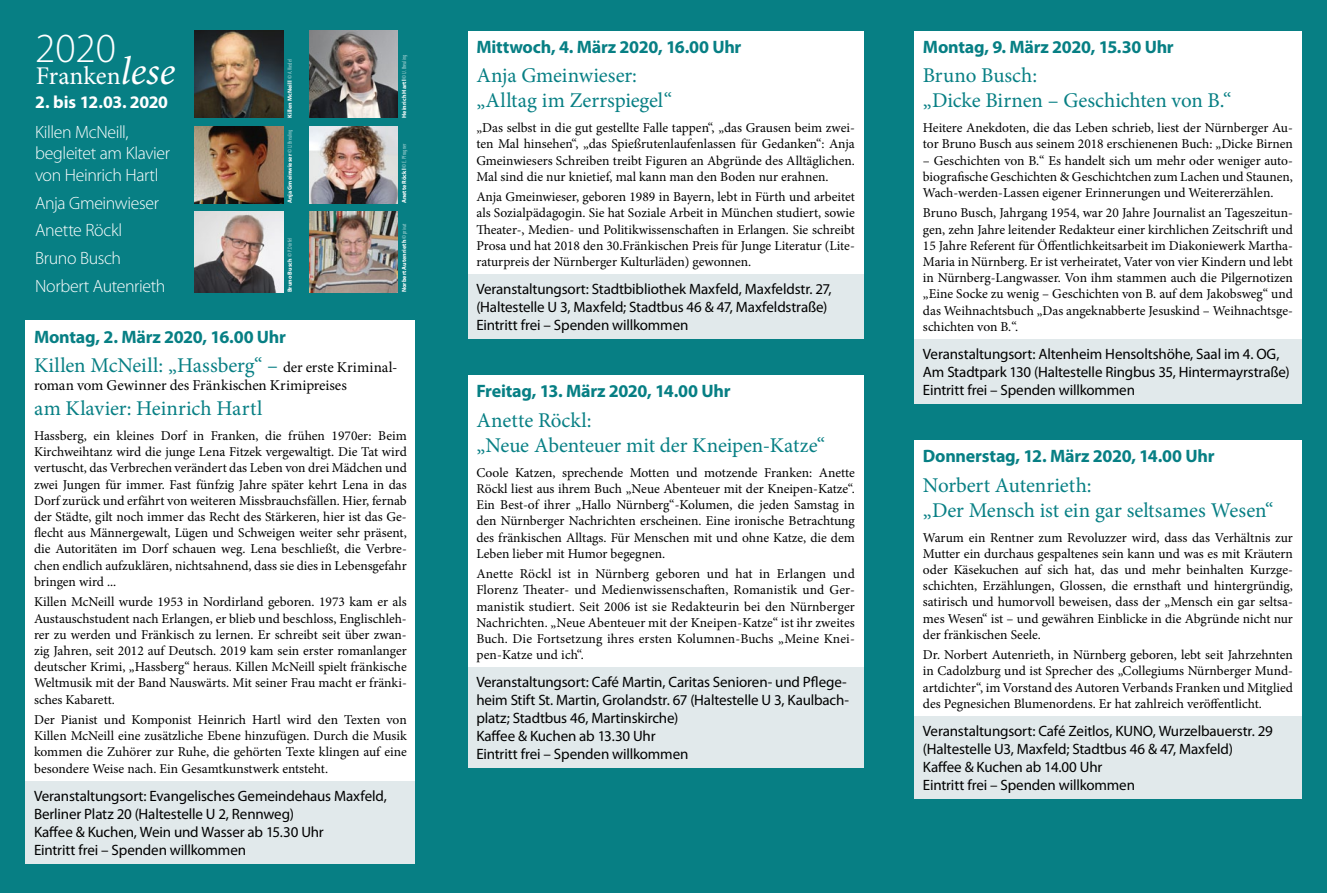
<style>
.page{position:relative;width:1327px;height:893px;background:#077f84}
.page>*{position:absolute;margin:0;border:0;box-sizing:border-box;transform-origin:0 0}
.t1{font:300 41.55px "Myriad Pro";color:#fff}
.t2{font:25.5px "Minion Pro";letter-spacing:-.005em;color:#fff}
.t3{font:21px/25.2px "Minion Pro";letter-spacing:-.005em;color:#077f84}
.t4{font:700 18px "Myriad Pro";letter-spacing:-.015em;color:#077f84}
.t5{font:300 17.85px/27.8px "Myriad Pro";letter-spacing:-.02em;color:#fff}
.t6{font:700 17.7px "Myriad Pro";letter-spacing:-.015em;color:#fff}
.t7{font:15px/18px "Myriad Pro";letter-spacing:-.01em;color:#000}
.t8{font:15px "Minion Pro";color:#000}
.t9{font:13.5px/16.2px "Minion Pro";color:#000;text-align:justify}
.t10{font:700 6px "Myriad Pro";letter-spacing:.01em;color:#fff}
.s1{font-style:italic;font-size:39.75px}
.s2{font-weight:300;font-stretch:condensed}
.s3{font-weight:300}
.s4{font-size:15px;color:#000}
</style>
<div class="page">
<div style="left:26px;top:321px;width:389px;height:460px;background:#fff"></div>
<div style="left:26px;top:781px;width:389px;height:82px;background:#e1e9eb"></div>
<div style="left:468px;top:31px;width:395px;height:244px;background:#fff"></div>
<div style="left:468px;top:275px;width:395px;height:64px;background:#e1e9eb"></div>
<div style="left:468px;top:375px;width:395px;height:293px;background:#fff"></div>
<div style="left:468px;top:668px;width:395px;height:100px;background:#e1e9eb"></div>
<div style="left:914px;top:31px;width:387px;height:308px;background:#fff"></div>
<div style="left:914px;top:339px;width:387px;height:65px;background:#e1e9eb"></div>
<div style="left:914px;top:440px;width:387px;height:276px;background:#fff"></div>
<div style="left:914px;top:716px;width:387px;height:82px;background:#e1e9eb"></div>
<img style="left:309px;top:126px;width:88px;height:77px">
<img style="left:309px;top:212px;width:88px;height:80px">
<img style="left:195px;top:126px;width:88px;height:77px">
<img style="left:195px;top:212px;width:88px;height:80px">
<img style="left:195px;top:31px;width:88px;height:87px">
<img style="left:309px;top:31px;width:88px;height:87px">
<h1 class="t1" style="left:35px;top:23px;width:83px">2020</h1>
<h3 class="t6" style="left:35px;top:90px;width:134px">2. bis 12.03. 2020</h3>
<h2 class="t2" style="left:36px;top:59px;width:141px">Franken<span class="s1">lese</span></h2>
<h3 class="t5" style="left:35px;top:121px;width:137px;line-height:21.5px">Killen McNeill, begleitet am Klavier von Heinrich Hartl</h3>
<h3 class="t5" style="left:35px;top:189px;width:132px">Anja Gmeinwieser<br>Anette Röckl<br>Bruno Busch<br>Norbert Autenrieth</h3>
<p class="t10" style="left:286px;top:118px;width:60px;rotate:-90deg">Killen McNeill <span class="s2">© A. Riedel</span></p>
<p class="t10" style="left:286px;top:203px;width:76px;rotate:-90deg">Anja Gmeinwieser <span class="s2">© U. Breuling</span></p>
<p class="t10" style="left:286px;top:292px;width:56px;rotate:-90deg">Bruno Busch <span class="s3">©</span> <span class="s2">P. Dörfel</span></p>
<p class="t10" style="left:400px;top:118px;width:64px;rotate:-90deg">Heinrich Hartl <span class="s2">© U. Breuling</span></p>
<p class="t10" style="left:400px;top:203px;width:61px;rotate:-90deg">Anette Röckl <span class="s2">© E. Pfrogner</span></p>
<p class="t10" style="left:400px;top:292px;width:70px;rotate:-90deg">Norbert Autenrieth <span class="s2">© privat</span></p>
<h3 class="t4" style="left:34px;top:325px;width:253px">Montag, 2. März 2020, 16.00 Uhr</h3>
<h3 class="t3" style="left:34px;top:353px;width:363px">Killen McNeill: „Hassberg“ – <span class="s4">der erste Kriminal-</span></h3>
<p class="t8" style="left:34px;top:375px;width:314px">roman vom Gewinner des Fränkischen Krimipreises</p>
<h3 class="t3" style="left:34px;top:396px;width:230px">am Klavier: Heinrich Hartl</h3>
<p class="t9" style="left:34px;top:428px;width:374px">Hassberg, ein kleines Dorf in Franken, die frühen 1970er: Beim Kirchweihtanz wird die junge Lena Fitzek vergewaltigt. Die Tat wird vertuscht, das Verbrechen verändert das Leben von drei Mädchen und zwei Jungen für immer. Fast fünfzig Jahre später kehrt Lena in das Dorf zurück und erfährt von weiteren Missbrauchsfällen. Hier, fernab der Städte, gilt noch immer das Recht des Stärkeren, hier ist das Ge&shy;flecht aus Männergewalt, Lügen und Schweigen weiter sehr präsent, die Autoritäten im Dorf schauen weg. Lena beschließt, die Verbre&shy;chen endlich aufzuklären, nichtsahnend, dass sie dies in Lebensgefahr bringen wird ...</p>
<p class="t9" style="left:34px;top:594px;width:374px">Killen McNeill wurde 1953 in Nordirland geboren. 1973 kam er als Austauschstudent nach Erlangen, er blieb und beschloss, Englischleh&shy;rer zu werden und Fränkisch zu lernen. Er schreibt seit über zwan&shy;zig Jahren, seit 2012 auf Deutsch. 2019 kam sein erster romanlanger deutscher Krimi, „Hassberg“ heraus. Killen McNeill spielt fränkische Weltmusik mit der Band Nauswärts. Mit seiner Frau macht er fränki&shy;sches Kabarett.</p>
<p class="t9" style="left:34px;top:712px;width:374px">Der Pianist und Komponist Heinrich Hartl wird den Texten von Killen McNeill eine zusätzliche Ebene hinzufügen. Durch die Musik kommen die Zuhörer zur Ruhe, die gehörten Texte klingen auf eine besondere Weise nach. Ein Gesamtkunstwerk entsteht.</p>
<p class="t7" style="left:34px;top:787px;width:354px">Veranstaltungsort: Evangelisches Gemeindehaus Maxfeld, Berliner Platz 20 (Haltestelle U 2, Rennweg)<br>Kaffee &amp; Kuchen, Wein und Wasser ab 15.30 Uhr<br>Eintritt frei – Spenden willkommen</p>
<h3 class="t4" style="left:476px;top:35px;width:267px">Mittwoch, 4. März 2020, 16.00 Uhr</h3>
<h3 class="t3" style="left:476px;top:63px;width:197px">Anja Gmeinwieser: „Alltag im Zerrspiegel“</h3>
<p class="t9" style="left:476px;top:120px;width:380px">„Das selbst in die gut gestellte Falle tappen“, „das Grausen beim zwei&shy;ten Mal hinsehen“, „das Spießrutenlaufenlassen für Gedanken“: Anja Gmeinwiesers Schreiben treibt Figuren an Abgründe des Alltäglichen.<br>Mal sind die nur knietief, mal kann man den Boden nur erahnen.</p>
<p class="t9" style="left:476px;top:189px;width:380px">Anja Gmeinwieser, geboren 1989 in Bayern, lebt in Fürth und arbeitet als Sozialpädagogin. Sie hat Soziale Arbeit in München studiert, sowie Theater-, Medien- und Politikwissenschaften in Erlangen. Sie schreibt Prosa und hat 2018 den 30.Fränkischen Preis für Junge Literatur (Lite&shy;raturpreis der Nürnberger Kulturläden) gewonnen.</p>
<p class="t7" style="left:476px;top:280px;width:357px">Veranstaltungsort: Stadtbibliothek Maxfeld, Maxfeldstr. 27, (Haltestelle U 3, Maxfeld; Stadtbus 46 &amp; 47, Maxfeldstraße)<br>Eintritt frei – Spenden willkommen</p>
<h3 class="t4" style="left:476px;top:380px;width:256px">Freitag, 13. März 2020, 14.00 Uhr</h3>
<h3 class="t3" style="left:476px;top:408px;width:350px">Anette Röckl:<br>„Neue Abenteuer mit der Kneipen-Katze“</h3>
<p class="t9" style="left:476px;top:464px;width:380px">Coole Katzen, sprechende Motten und motzende Franken: Anette Röckl liest aus ihrem Buch „Neue Abenteuer mit der Kneipen-Katze“.<br>Ein Best-of ihrer „Hallo Nürnberg“-Kolumen, die jeden Samstag in den Nürnberger Nachrichten erscheinen. Eine ironische Betrachtung des fränkischen Alltags. Für Menschen mit und ohne Katze, die dem Leben lieber mit Humor begegnen.</p>
<p class="t9" style="left:476px;top:566px;width:380px">Anette Röckl ist in Nürnberg geboren und hat in Erlangen und Florenz Theater- und Medienwissenschaften, Romanistik und Ger&shy;manistik studiert. Seit 2006 ist sie Redakteurin bei den Nürnberger Nachrichten. „Neue Abenteuer mit der Kneipen-Katze“ ist ihr zweites Buch. Die Fortsetzung ihres ersten Kolumnen-Buchs „Meine Knei&shy;pen-Katze und ich“.</p>
<p class="t7" style="left:476px;top:673px;width:374px">Veranstaltungsort: Café Martin, Caritas Senioren- und Pflege&shy;heim Stift St. Martin, Grolandstr. 67 (Haltestelle U 3, Kaulbach&shy;platz; Stadtbus 46, Martinskirche)<br>Kaffee &amp; Kuchen ab 13.30 Uhr<br>Eintritt frei – Spenden willkommen</p>
<h3 class="t4" style="left:923px;top:35px;width:252px">Montag, 9. März 2020, 15.30 Uhr</h3>
<h3 class="t3" style="left:923px;top:63px;width:310px">Bruno Busch:<br>„Dicke Birnen – Geschichten von B.“</h3>
<p class="t9" style="left:923px;top:120px;width:371px">Heitere Anekdoten, die das Leben schrieb, liest der Nürnberger Au&shy;tor Bruno Busch aus seinem 2018 erschienenen Buch: „Dicke Birnen</p>
<p class="t9" style="left:923px;top:152px;width:371px">– Geschichten von B.“ Es handelt sich um mehr oder weniger auto&shy;biografische Geschichten &amp; Geschichtchen zum Lachen und Staunen, Wach-werden-Lassen eigener Erinnerungen und Weitererzählen.</p>
<p class="t9" style="left:923px;top:205px;width:371px">Bruno Busch, Jahrgang 1954, war 20 Jahre Journalist an Tageszeitun&shy;gen, zehn Jahre leitender Redakteur einer kirchlichen Zeitschrift und 15 Jahre Referent für Öffentlichkeitsarbeit im Diakoniewerk Martha-Maria in Nürnberg. Er ist verheiratet, Vater von vier Kindern und lebt in Nürnberg-Langwasser. Von ihm stammen auch die Pilgernotizen „Eine Socke zu wenig – Geschichten von B. auf dem Jakobsweg“ und das Weihnachtsbuch „Das angeknabberte Jesuskind – Weihnachtsge&shy;schichten von B.“.</p>
<p class="t7" style="left:923px;top:345px;width:368px">Veranstaltungsort: Altenheim Hensoltshöhe, Saal im 4. OG,<br>Am Stadtpark 130 (Haltestelle Ringbus 35, Hintermayrstraße)<br>Eintritt frei – Spenden willkommen</p>
<h3 class="t4" style="left:923px;top:444px;width:293px">Donnerstag, 12. März 2020, 14.00 Uhr</h3>
<h3 class="t3" style="left:923px;top:472px;width:352px">Norbert Autenrieth:<br>„Der Mensch ist ein gar seltsames Wesen“</h3>
<p class="t9" style="left:923px;top:529px;width:371px">Warum ein Rentner zum Revoluzzer wird, dass das Verhältnis zur Mutter ein durchaus gespaltenes sein kann und was es mit Kräutern oder Käsekuchen auf sich hat, das und mehr beinhalten Kurzge&shy;schichten, Erzählungen, Glossen, die ernsthaft und hintergründig, satirisch und humorvoll beweisen, dass der „Mensch ein gar seltsa&shy;mes Wesen“ ist – und gewähren Einblicke in die Abgründe nicht nur der fränkischen Seele.</p>
<p class="t9" style="left:923px;top:647px;width:371px">Dr. Norbert Autenrieth, in Nürnberg geboren, lebt seit Jahrzehnten in Cadolzburg und ist Sprecher des „Collegiums Nürnberger Mund&shy;artdichter“, im Vorstand des Autoren Verbands Franken und Mitglied des Pegnesichen Blumenordens. Er hat zahlreich veröffentlicht.</p>
<p class="t7" style="left:923px;top:722px;width:351px">Veranstaltungsort: Café Zeitlos, KUNO, Wurzelbauerstr. 29 (Haltestelle U3, Maxfeld; Stadtbus 46 &amp; 47, Maxfeld)<br>Kaffee &amp; Kuchen ab 14.00 Uhr<br>Eintritt frei – Spenden willkommen</p>
</div>
